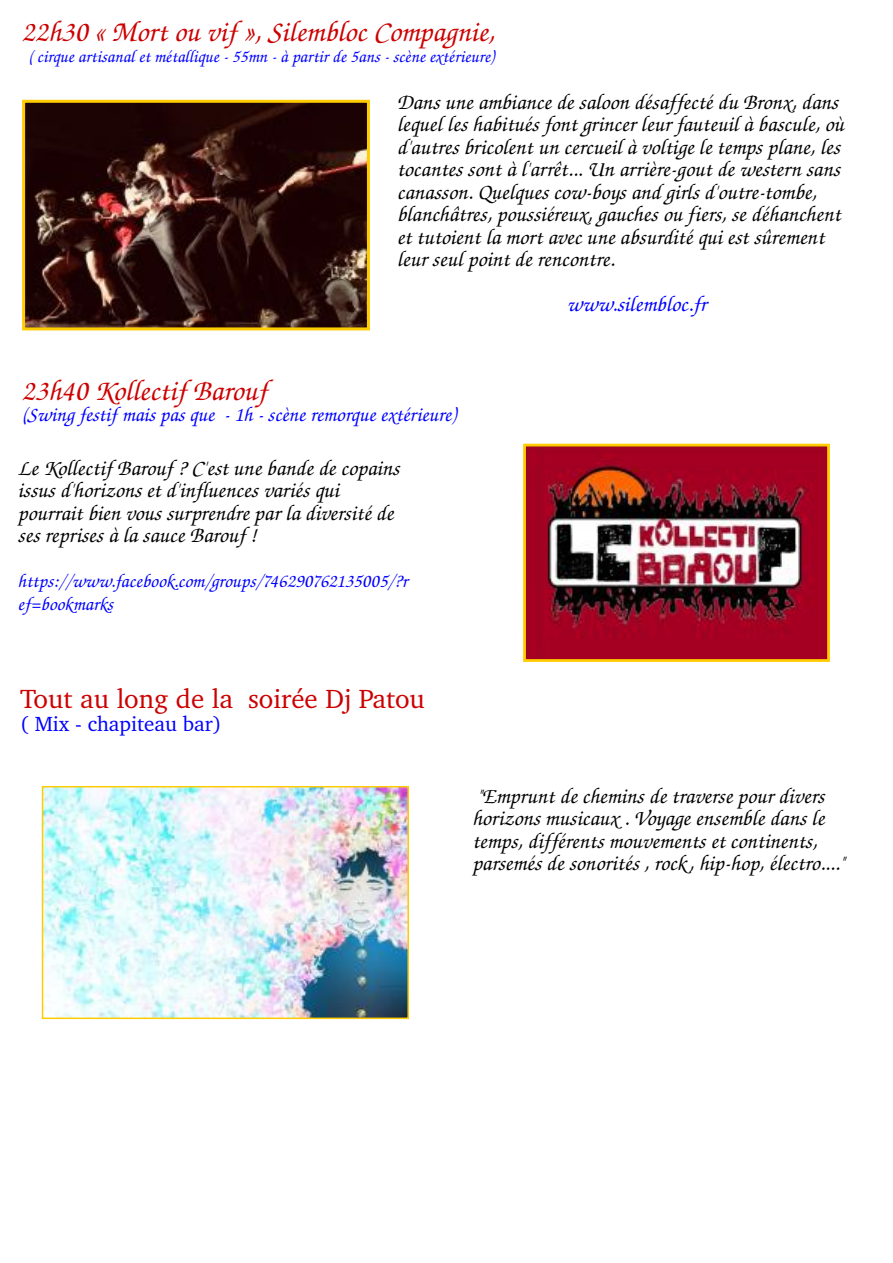
<style>
.page{position:relative;width:893px;height:1263px;background:#fff}
.page>*{position:absolute;margin:0;border:0;box-sizing:border-box;transform-origin:0 0}
.t1{font:italic 500 30px "URW Chancery L";color:#c00}
.t2{font:27px "Charter BT";color:#c00}
.t3{font:italic 500 22.5px/22.5px "URW Chancery L";color:#000}
.t4{font:italic 500 22.5px "URW Chancery L";color:#00f}
.t5{font:italic 500 21px "URW Chancery L";color:#00f}
.t6{font:21px "Charter BT";color:#00f}
.t7{font:italic 500 19.5px/22.5px "URW Chancery L";color:#00f}
.t8{font:italic 500 18px "URW Chancery L";color:#00f}
</style>
<div class="page">
<img style="left:26px;top:104px;width:340px;height:222px">
<div style="left:22px;top:100px;width:348px;height:230px;border:3px solid #fc0"></div>
<img style="left:527px;top:448px;width:299px;height:210px">
<div style="left:523px;top:444px;width:307px;height:218px;border:3px solid #fc0"></div>
<img style="left:45px;top:789px;width:361px;height:227px">
<div style="left:42px;top:786px;width:367px;height:233px;border:2px solid #fc0"></div>
<h1 class="t1" style="left:22px;top:21px;width:474px">22h30 « Mort ou vif », Silembloc Compagnie,</h1>
<p class="t8" style="left:28px;top:50px;width:467px">( cirque artisanal et métallique - 55mn - à partir de 5ans - scène extérieure)</p>
<p class="t3" style="left:397px;top:93px;width:449px">Dans une ambiance de saloon désaffecté du Bronx, dans lequel les habitués font grincer leur fauteuil à bascule, où d'autres bricolent un cercueil à voltige le temps plane, les tocantes sont à l'arrêt... Un arrière-gout de western sans canasson. Quelques cow-boys and girls d'outre-tombe, blanchâtres, poussiéreux, gauches ou fiers, se déhanchent et tutoient la mort avec une absurdité qui est sûrement leur seul point de rencontre.</p>
<p class="t4" style="left:567px;top:296px;width:141px">www.silembloc.fr</p>
<h1 class="t1" style="left:22px;top:380px;width:247px">23h40 Kollectif Barouf</h1>
<p class="t5" style="left:22px;top:407px;width:436px">(Swing festif mais pas que - 1h - scène remorque extérieure)</p>
<p class="t3" style="left:17px;top:458px;width:383px">Le Kollectif Barouf ? C'est une bande de copains issus d'horizons et d'influences variés qui pourrait bien vous surprendre par la diversité de ses reprises à la sauce Barouf !</p>
<p class="t7" style="left:17px;top:572px;width:392px">https://www.facebook.com/groups/746290762135005/?r ef=bookmarks</p>
<p class="t2" style="left:20px;top:688px;width:406px">Tout au long de la soirée Dj Patou</p>
<p class="t6" style="left:20px;top:715px;width:203px">( Mix - chapiteau bar)</p>
<p class="t3" style="left:472px;top:787px;width:374px">"Emprunt de chemins de traverse pour divers horizons musicaux . Voyage ensemble dans le temps, différents mouvements et continents, parsemés de sonorités , rock , hip-hop, électro...."</p>
</div>
